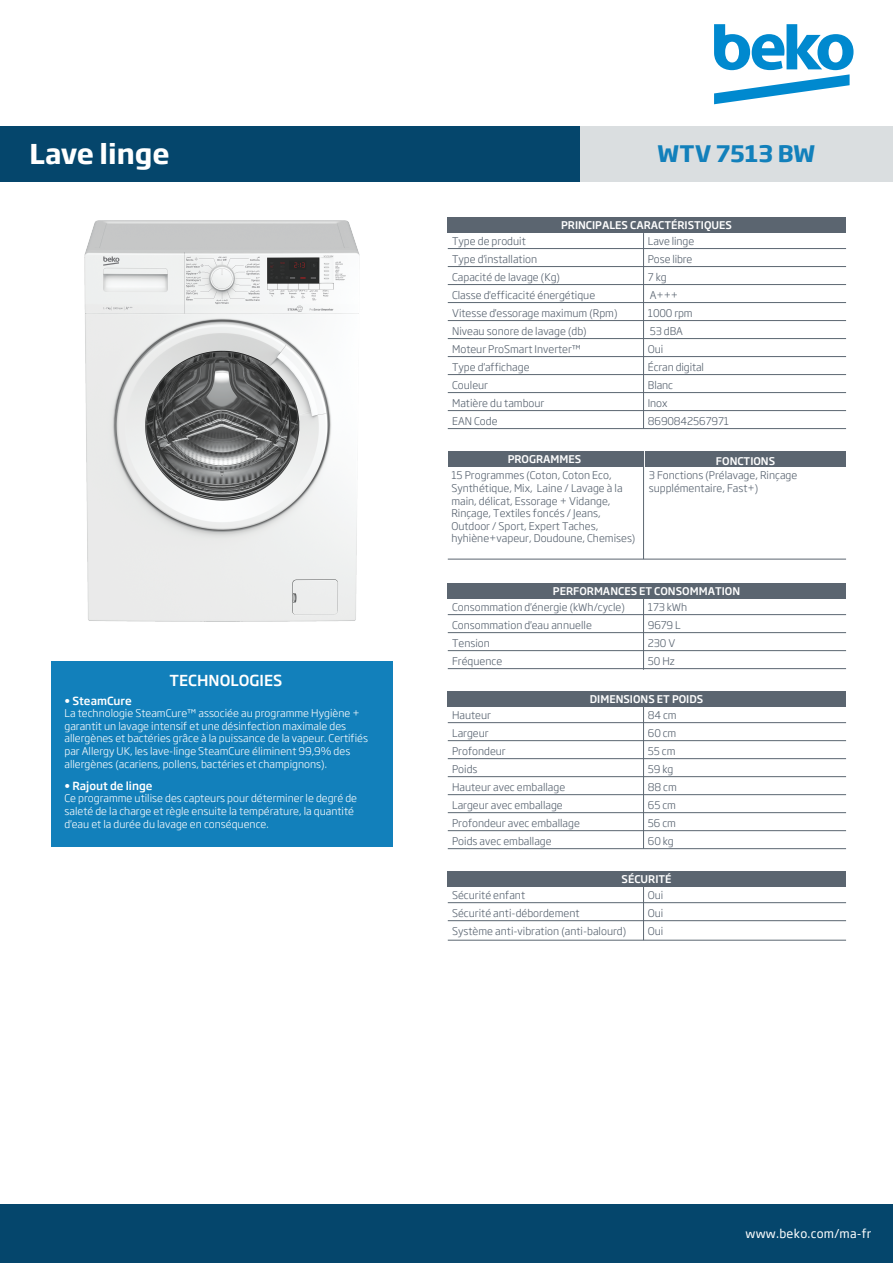
<style>
.page{position:relative;width:893px;height:1263px;background:#fff}
.page>*{position:absolute;margin:0;border:0;box-sizing:border-box;transform-origin:0 0}
.t1{font:700 27px "Soho Gothic Pro";color:#fff}
.t2{font:700 22.5px "Soho Gothic Pro";color:#1280bb}
.t3{font:500 15px "Soho Gothic Pro";color:#fff}
.t4{font:12px "Soho Gothic Pro";letter-spacing:.02em;color:#fff}
.t5{font:500 11.1px "Soho Gothic Pro";color:#fff}
.t6{font:300 10.5px/12.6px "Soho Gothic Pro";color:#545f6c}
.t7{font:300 10.5px/12.6px "Soho Gothic Pro";color:#fff}
.t8{font:500 10.5px "Soho Gothic Pro";color:#fff}
</style>
<div class="page">
<svg style="left:714px;top:24px;width:139px;height:80px"></svg>
<div style="left:0;top:127px;width:580px;height:55px;background:#05466c"></div>
<div style="left:580px;top:127px;width:313px;height:55px;background:#dadee0"></div>
<hr style="left:448px;top:248px;width:398px;height:1px;background:#5b6671">
<hr style="left:643px;top:233px;width:1px;height:196px;background:#5b6671">
<div style="left:448px;top:217px;width:398px;height:16px;background:#5b6570"></div>
<hr style="left:448px;top:266px;width:398px;height:1px;background:#5b6671">
<hr style="left:448px;top:284px;width:398px;height:1px;background:#5b6671">
<hr style="left:448px;top:302px;width:398px;height:1px;background:#5b6671">
<hr style="left:448px;top:320px;width:398px;height:1px;background:#5b6671">
<hr style="left:448px;top:338px;width:398px;height:1px;background:#5b6671">
<hr style="left:448px;top:356px;width:398px;height:1px;background:#5b6671">
<hr style="left:448px;top:374px;width:398px;height:1px;background:#5b6671">
<hr style="left:448px;top:392px;width:398px;height:1px;background:#5b6671">
<hr style="left:448px;top:410px;width:398px;height:1px;background:#5b6671">
<hr style="left:448px;top:428px;width:398px;height:1px;background:#5b6671">
<hr style="left:448px;top:559px;width:398px;height:1px;background:#5b6671">
<div style="left:448px;top:451px;width:195px;height:16px;background:#5b6570"></div>
<div style="left:646px;top:451px;width:200px;height:16px;background:#5b6570"></div>
<hr style="left:643px;top:451px;width:1px;height:108px;background:#5b6671">
<hr style="left:448px;top:614px;width:398px;height:1px;background:#5b6671">
<div style="left:448px;top:583px;width:398px;height:16px;background:#5b6570"></div>
<hr style="left:643px;top:597px;width:1px;height:73px;background:#5b6671">
<hr style="left:448px;top:632px;width:398px;height:1px;background:#5b6671">
<hr style="left:448px;top:650px;width:398px;height:1px;background:#5b6671">
<hr style="left:448px;top:668px;width:398px;height:1px;background:#5b6671">
<hr style="left:448px;top:722px;width:398px;height:1px;background:#5b6671">
<div style="left:448px;top:691px;width:398px;height:16px;background:#5b6570"></div>
<hr style="left:643px;top:705px;width:1px;height:144px;background:#5b6671">
<hr style="left:448px;top:740px;width:398px;height:1px;background:#5b6671">
<hr style="left:448px;top:758px;width:398px;height:1px;background:#5b6671">
<hr style="left:448px;top:776px;width:398px;height:1px;background:#5b6671">
<hr style="left:448px;top:794px;width:398px;height:1px;background:#5b6671">
<hr style="left:448px;top:812px;width:398px;height:1px;background:#5b6671">
<hr style="left:448px;top:830px;width:398px;height:1px;background:#5b6671">
<hr style="left:448px;top:848px;width:398px;height:1px;background:#5b6671">
<hr style="left:448px;top:902px;width:398px;height:1px;background:#5b6671">
<div style="left:448px;top:871px;width:398px;height:16px;background:#5b6570"></div>
<hr style="left:643px;top:885px;width:1px;height:55px;background:#5b6671">
<div style="left:0;top:1203px;width:893px;height:60px;background:#05466c"></div>
<hr style="left:448px;top:920px;width:398px;height:1px;background:#5b6671">
<div style="left:51px;top:661px;width:342px;height:186px;background:#1280bb"></div>
<hr style="left:448px;top:940px;width:398px;height:1px;background:#5b6671">
<img style="left:85px;top:220px;width:275px;height:402px">
<h1 class="t1" style="left:30px;top:133px;width:142px">Lave linge</h1>
<h2 class="t2" style="left:657px;top:135px;width:160px">WTV 7513 BW</h2>
<p class="t8" style="left:561px;top:217px;width:172px">PRINCIPALES CARACTÉRISTIQUES</p>
<p class="t8" style="left:624px;top:217px;width:49px">GENERAL</p>
<p class="t6" style="left:452px;top:235px;width:75px">Type de produit</p>
<p class="t6" style="left:648px;top:235px;width:48px">Lave linge</p>
<p class="t6" style="left:452px;top:253px;width:87px">Type d'installation</p>
<p class="t6" style="left:648px;top:253px;width:46px">Pose libre</p>
<p class="t6" style="left:452px;top:271px;width:109px">Capacité de lavage (Kg)</p>
<p class="t6" style="left:648px;top:271px;width:20px">7 kg</p>
<p class="t6" style="left:452px;top:289px;width:145px">Classe d'efficacité énergétique</p>
<p class="t6" style="left:650px;top:289px;width:30px">A+++</p>
<p class="t6" style="left:452px;top:307px;width:167px">Vitesse d'essorage maximum (Rpm)</p>
<p class="t6" style="left:648px;top:307px;width:46px">1000 rpm</p>
<p class="t6" style="left:452px;top:322px;width:136px;line-height:18px">Niveau sonore de lavage (db)<br>Moteur ProSmart Inverter™</p>
<p class="t6" style="left:650px;top:325px;width:35px">53 dBA</p>
<p class="t6" style="left:648px;top:343px;width:17px">Oui</p>
<p class="t6" style="left:452px;top:361px;width:79px">Type d'affichage</p>
<p class="t6" style="left:648px;top:361px;width:58px">Écran digital</p>
<p class="t6" style="left:452px;top:379px;width:37px">Couleur</p>
<p class="t6" style="left:648px;top:379px;width:27px">Blanc</p>
<p class="t6" style="left:452px;top:397px;width:94px">Matière du tambour</p>
<p class="t6" style="left:648px;top:397px;width:21px">Inox</p>
<p class="t6" style="left:452px;top:415px;width:47px">EAN Code</p>
<p class="t6" style="left:648px;top:415px;width:83px">8690842567971</p>
<p class="t8" style="left:508px;top:451px;width:75px">PROGRAMMES</p>
<p class="t8" style="left:716px;top:453px;width:61px">FONCTIONS</p>
<p class="t6" style="left:451px;top:469px;width:186px">15 Programmes (Coton, Coton Eco, Synthétique, Mix, Laine / Lavage à la main, délicat, Essorage + Vidange, Rinçage, Textiles foncés / Jeans, Outdoor / Sport, Expert Taches, hyhiène+vapeur, Doudoune, Chemises)</p>
<p class="t6" style="left:649px;top:469px;width:150px">3 Fonctions (Prélavage, Rinçage supplémentaire, Fast+)</p>
<p class="t8" style="left:553px;top:583px;width:189px">PERFORMANCES ET CONSOMMATION</p>
<p class="t6" style="left:452px;top:619px;width:141px">Consommation d'eau annuelle</p>
<p class="t6" style="left:452px;top:601px;width:174px">Consommation d'énergie (kWh/cycle)</p>
<p class="t6" style="left:648px;top:601px;width:41px">173 kWh</p>
<p class="t6" style="left:648px;top:619px;width:34px">9679 L</p>
<p class="t6" style="left:452px;top:637px;width:39px">Tension</p>
<p class="t6" style="left:648px;top:637px;width:29px">230 V</p>
<h3 class="t3" style="left:170px;top:669px;width:114px">TECHNOLOGIES</h3>
<p class="t5" style="left:64px;top:692px;width:69px">• SteamCure</p>
<p class="t7" style="left:64px;top:707px;width:305px">La technologie SteamCure™ associée au programme Hygiène + garantit un lavage intensif et une désinfection maximale des allergènes et bactéries grâce à la puissance de la vapeur. Certifiés par Allergy UK, les lave-linge SteamCure éliminent 99,9% des allergènes (acariens, pollens, bactéries et champignons).</p>
<p class="t5" style="left:64px;top:777px;width:90px">• Rajout de linge</p>
<p class="t7" style="left:64px;top:792px;width:294px">Ce programme utilise des capteurs pour déterminer le degré de saleté de la charge et règle ensuite la température, la quantité d'eau et la durée du lavage en conséquence.</p>
<p class="t6" style="left:452px;top:655px;width:52px">Fréquence</p>
<p class="t6" style="left:648px;top:655px;width:28px">50 Hz</p>
<p class="t8" style="left:590px;top:691px;width:115px">DIMENSIONS ET POIDS</p>
<p class="t6" style="left:648px;top:727px;width:30px">60 cm</p>
<p class="t6" style="left:648px;top:709px;width:30px">84 cm</p>
<p class="t6" style="left:452px;top:709px;width:40px">Hauteur</p>
<p class="t6" style="left:452px;top:727px;width:38px">Largeur</p>
<p class="t6" style="left:452px;top:763px;width:27px">Poids</p>
<p class="t6" style="left:452px;top:745px;width:55px">Profondeur</p>
<p class="t6" style="left:648px;top:742px;width:29px;line-height:18px">55 cm<br>59 kg</p>
<p class="t6" style="left:452px;top:781px;width:115px">Hauteur avec emballage</p>
<p class="t6" style="left:648px;top:778px;width:30px;line-height:18px;text-align:justify">88 cm 65 cm 56 cm</p>
<p class="t6" style="left:452px;top:835px;width:101px">Poids avec emballage</p>
<p class="t6" style="left:648px;top:835px;width:27px">60 kg</p>
<p class="t6" style="left:452px;top:796px;width:129px;line-height:18px">Largeur avec emballage<br>Profondeur avec emballage</p>
<p class="t8" style="left:622px;top:871px;width:51px">SÉCURITÉ</p>
<p class="t6" style="left:452px;top:889px;width:75px">Sécurité enfant</p>
<p class="t6" style="left:648px;top:889px;width:17px">Oui</p>
<p class="t6" style="left:452px;top:907px;width:129px">Sécurité anti-débordement</p>
<p class="t6" style="left:648px;top:907px;width:17px">Oui</p>
<p class="t6" style="left:452px;top:925px;width:176px">Système anti-vibration (anti-balourd)</p>
<p class="t6" style="left:648px;top:925px;width:17px">Oui</p>
<p class="t4" style="left:745px;top:1224px;width:127px">www.beko.com/ma-fr</p>
</div>
